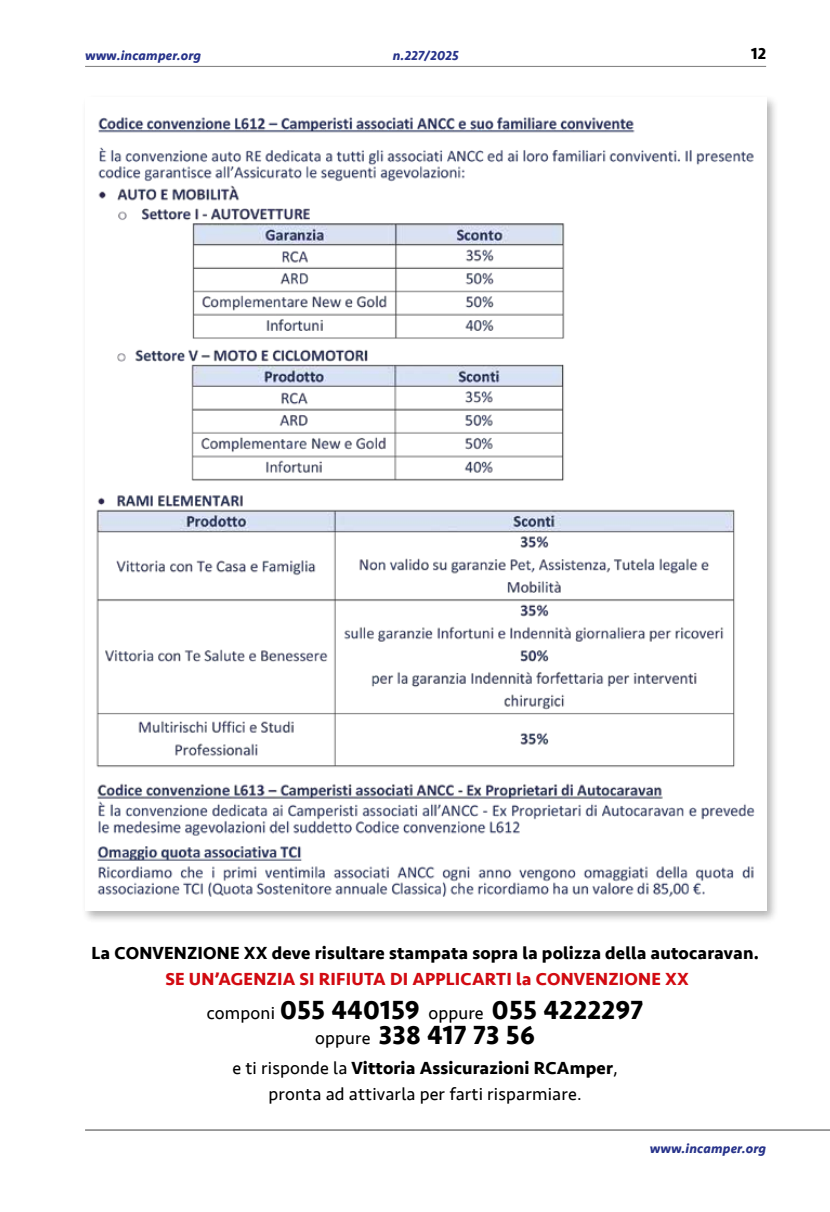
<style>
.page{position:relative;width:830px;height:1212px;background:#fff}
.page>*{position:absolute;margin:0;border:0;box-sizing:border-box;transform-origin:0 0}
.t1{font:700 27px/25.5px "Seravek";letter-spacing:.01em;color:#000;text-align:center}
.t2{font:18px/25.5px "Seravek";letter-spacing:.01em;color:#000;text-align:center}
.t3{font:700 18px "Seravek";letter-spacing:.01em;color:#000}
.t4{font:700 18px "Seravek";letter-spacing:.01em;color:#d20a11}
.t5{font:700 16.5px "Seravek";color:#000}
.t6{font:italic 700 13.5px "Seravek";letter-spacing:.01em;color:#28348b}
.s1{font-weight:400;font-size:18px}
.s2{font-weight:700}
</style>
<div class="page">
<hr style="left:85px;top:1129px;width:744px;height:1px;background:#878787">
<hr style="left:85px;top:66px;width:680px;height:1px;background:#878787">
<img style="left:98px;top:105px;width:677px;height:381px">
<img style="left:96px;top:492px;width:679px;height:305px">
<img style="left:97px;top:797px;width:678px;height:114px">
<p class="t6" style="left:85px;top:45px;width:118px">www.incamper.org</p>
<p class="t6" style="left:392px;top:45px;width:67px">n.227/2025</p>
<p class="t5" style="left:750px;top:40px;width:16px">12</p>
<p class="t3" style="left:91px;top:939px;width:668px">La CONVENZIONE XX deve risultare stampata sopra la polizza della autocaravan.</p>
<p class="t4" style="left:165px;top:964px;width:525px">SE UN’AGENZIA SI RIFIUTA DI APPLICARTI la CONVENZIONE XX</p>
<h1 class="t1" style="left:207px;top:997px;width:438px"><span class="s1">componi</span> 055 440159 <span class="s1">oppure</span> 055 4222297 <span class="s1">oppure</span> 338 417 73 56</h1>
<p class="t2" style="left:232px;top:1055px;width:386px">e ti risponde la <span class="s2">Vittoria Assicurazioni RCAmper</span>, pronta ad attivarla per farti risparmiare.</p>
<p class="t6" style="left:649px;top:1137px;width:118px">www.incamper.org</p>
</div>
